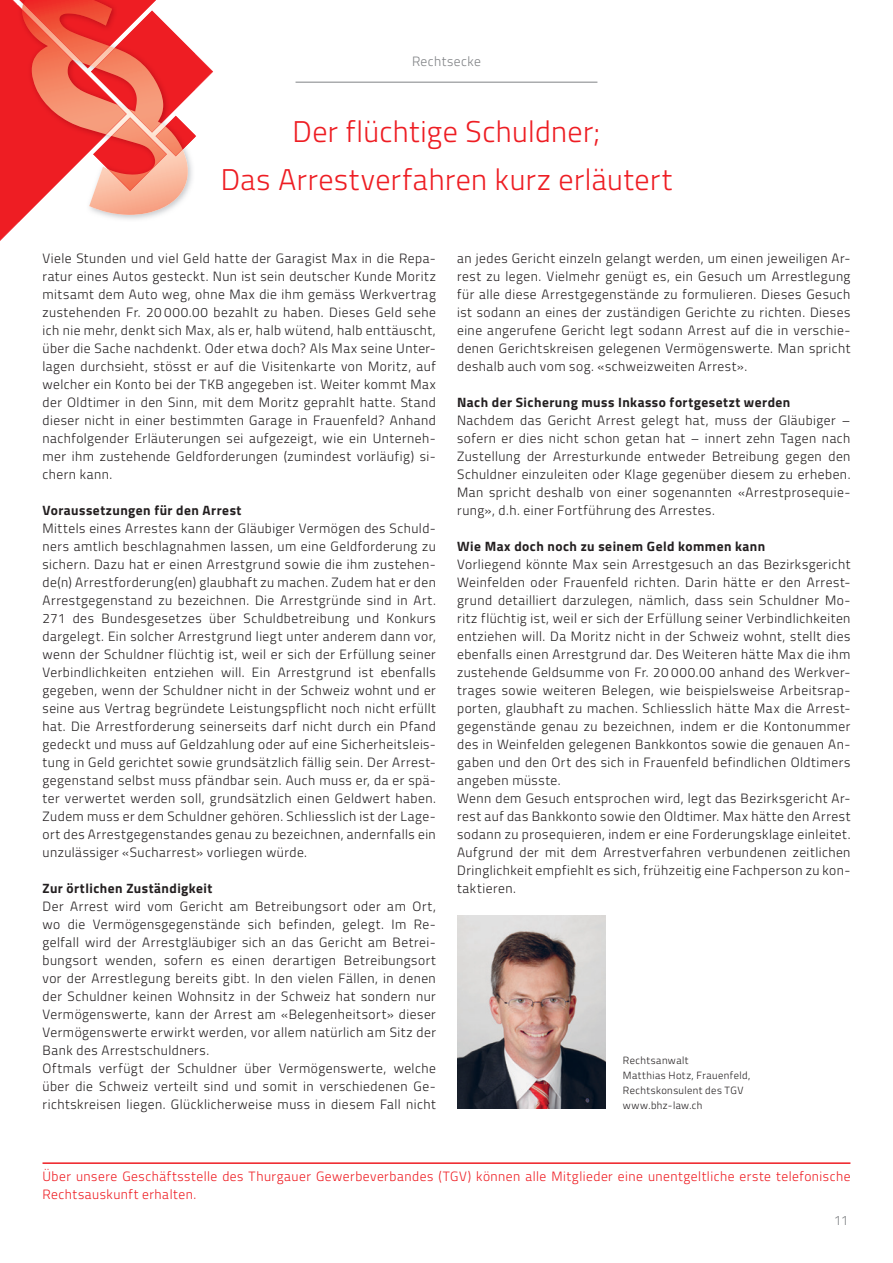
<style>
.page{position:relative;width:893px;height:1263px;background:#fff}
.page>*{position:absolute;margin:0;border:0;box-sizing:border-box;transform-origin:0 0}
.t1{font:300 30px/48px "Titillium Web";letter-spacing:.015em;color:#ee1d23;text-align:center}
.t2{font:300 13.5px/18px "Titillium Web";letter-spacing:.035em;color:#231f20;text-align:justify}
.t3{font:300 13.5px/18px "Titillium Web";letter-spacing:.035em;color:#ee1d23}
.t4{font:700 13.5px "Titillium Web";letter-spacing:.035em;color:#231f20}
.t5{font:300 13.5px "Titillium Web";letter-spacing:.03em;color:#808285}
.t6{font:300 10.5px/15px "Titillium Web";letter-spacing:.04em;color:#231f20}
</style>
<div class="page">
<svg style="left:0;top:0;width:213px;height:241px"></svg>
<img style="left:457px;top:916px;width:149px;height:193px">
<hr style="left:43px;top:1162px;width:807px;height:2px;background:#ee1d23">
<hr style="left:296px;top:82px;width:301px;height:1px;background:#808285">
<p class="t5" style="left:412px;top:52px;width:70px">Rechtsecke</p>
<h1 class="t1" style="left:221px;top:107px;width:453px">Der flüchtige Schuldner;<br>Das Arrestverfahren kurz erläutert</h1>
<p class="t2" style="left:43px;top:248px;width:395px">Viele Stunden und viel Geld hatte der Garagist Max in die Repa&shy;ratur eines Autos gesteckt. Nun ist sein deutscher Kunde Moritz mitsamt dem Auto weg, ohne Max die ihm gemäss Werkvertrag zustehenden Fr. 20 000.00 bezahlt zu haben. Dieses Geld sehe ich nie mehr, denkt sich Max, als er, halb wütend, halb enttäuscht, über die Sache nachdenkt. Oder etwa doch? Als Max seine Unter&shy;lagen durchsieht, stösst er auf die Visitenkarte von Moritz, auf welcher ein Konto bei der TKB angegeben ist. Weiter kommt Max der Oldtimer in den Sinn, mit dem Moritz geprahlt hatte. Stand dieser nicht in einer bestimmten Garage in Frauenfeld? Anhand nachfolgender Erläuterungen sei aufgezeigt, wie ein Unterneh&shy;mer ihm zustehende Geldforderungen (zumindest vorläufig) si&shy;chern kann.</p>
<p class="t4" style="left:43px;top:500px;width:200px">Voraussetzungen für den Arrest</p>
<p class="t2" style="left:43px;top:518px;width:395px">Mittels eines Arrestes kann der Gläubiger Vermögen des Schuld&shy;ners amtlich beschlagnahmen lassen, um eine Geldforderung zu sichern. Dazu hat er einen Arrestgrund sowie die ihm zustehen&shy;de(n) Arrestforderung(en) glaubhaft zu machen. Zudem hat er den Arrestgegenstand zu bezeichnen. Die Arrestgründe sind in Art.<br>271 des Bundesgesetzes über Schuldbetreibung und Konkurs dargelegt. Ein solcher Arrestgrund liegt unter anderem dann vor, wenn der Schuldner flüchtig ist, weil er sich der Erfüllung seiner Verbindlichkeiten entziehen will. Ein Arrestgrund ist ebenfalls gegeben, wenn der Schuldner nicht in der Schweiz wohnt und er seine aus Vertrag begründete Leistungspflicht noch nicht erfüllt hat. Die Arrestforderung seinerseits darf nicht durch ein Pfand gedeckt und muss auf Geldzahlung oder auf eine Sicherheitsleis&shy;tung in Geld gerichtet sowie grundsätzlich fällig sein. Der Arrest&shy;gegenstand selbst muss pfändbar sein. Auch muss er, da er spä&shy;ter verwertet werden soll, grundsätzlich einen Geldwert haben.<br>Zudem muss er dem Schuldner gehören. Schliesslich ist der Lage&shy;ort des Arrestgegenstandes genau zu bezeichnen, andernfalls ein unzulässiger «Sucharrest» vorliegen würde.</p>
<p class="t4" style="left:43px;top:878px;width:171px">Zur örtlichen Zuständigkeit</p>
<p class="t2" style="left:43px;top:896px;width:395px;text-align:left">Der Arrest wird vom Gericht am Betreibungsort oder am Ort, wo die Vermögensgegenstände sich befinden, gelegt. Im Re&shy;gelfall wird der Arrestgläubiger sich an das Gericht am Betrei&shy;bungsort wenden, sofern es einen derartigen Betreibungsort vor der Arrestlegung bereits gibt. In den vielen Fällen, in denen der Schuldner keinen Wohnsitz in der Schweiz hat sondern nur Vermögenswerte, kann der Arrest am «Belegenheitsort» dieser Vermögenswerte erwirkt werden, vor allem natürlich am Sitz der Bank des Arrestschuldners.<br>Oftmals verfügt der Schuldner über Vermögenswerte, welche über die Schweiz verteilt sind und somit in verschiedenen Ge&shy;richtskreisen liegen. Glücklicherweise muss in diesem Fall nicht</p>
<p class="t2" style="left:457px;top:248px;width:395px">an jedes Gericht einzeln gelangt werden, um einen jeweiligen Ar&shy;rest zu legen. Vielmehr genügt es, ein Gesuch um Arrestlegung für alle diese Arrestgegenstände zu formulieren. Dieses Gesuch ist sodann an eines der zuständigen Gerichte zu richten. Dieses eine angerufene Gericht legt sodann Arrest auf die in verschie&shy;denen Gerichtskreisen gelegenen Vermögenswerte. Man spricht deshalb auch vom sog. «schweizweiten Arrest».</p>
<p class="t4" style="left:457px;top:392px;width:335px">Nach der Sicherung muss Inkasso fortgesetzt werden</p>
<p class="t2" style="left:457px;top:410px;width:395px">Nachdem das Gericht Arrest gelegt hat, muss der Gläubiger – sofern er dies nicht schon getan hat – innert zehn Tagen nach Zustellung der Arresturkunde entweder Betreibung gegen den Schuldner einzuleiten oder Klage gegenüber diesem zu erheben.<br>Man spricht deshalb von einer sogenannten «Arrestprosequie&shy;rung», d.h. einer Fortführung des Arrestes.</p>
<p class="t4" style="left:457px;top:535px;width:310px">Wie Max doch noch zu seinem Geld kommen kann</p>
<p class="t2" style="left:457px;top:554px;width:395px;text-align:left">Vorliegend könnte Max sein Arrestgesuch an das Bezirksgericht Weinfelden oder Frauenfeld richten. Darin hätte er den Arrest&shy;grund detailliert darzulegen, nämlich, dass sein Schuldner Mo&shy;ritz flüchtig ist, weil er sich der Erfüllung seiner Verbindlichkeiten entziehen will. Da Moritz nicht in der Schweiz wohnt, stellt dies ebenfalls einen Arrestgrund dar. Des Weiteren hätte Max die ihm zustehende Geldsumme von Fr. 20 000.00 anhand des Werkver&shy;trages sowie weiteren Belegen, wie beispielsweise Arbeitsrap&shy;porten, glaubhaft zu machen. Schliesslich hätte Max die Arrest&shy;gegenstände genau zu bezeichnen, indem er die Kontonummer des in Weinfelden gelegenen Bankkontos sowie die genauen An&shy;gaben und den Ort des sich in Frauenfeld befindlichen Oldtimers angeben müsste.<br>Wenn dem Gesuch entsprochen wird, legt das Bezirksgericht Ar&shy;rest auf das Bankkonto sowie den Oldtimer. Max hätte den Arrest sodann zu prosequieren, indem er eine Forderungsklage einleitet.<br>Aufgrund der mit dem Arrestverfahren verbundenen zeitlichen Dringlichkeit empfiehlt es sich, frühzeitig eine Fachperson zu kon&shy;taktieren.</p>
<p class="t6" style="left:623px;top:1052px;width:129px">Rechtsanwalt<br>Matthias Hotz, Frauenfeld,<br>Rechtskonsulent des TGV www.bhz-law.ch</p>
<p class="t3" style="left:43px;top:1166px;width:809px">Über unsere Geschäftsstelle des Thurgauer Gewerbeverbandes (TGV) können alle Mitglieder eine unentgeltliche erste telefonische<br>Rechtsauskunft erhalten.</p>
<p class="t5" style="left:834px;top:1211px;width:16px">11</p>
</div>
